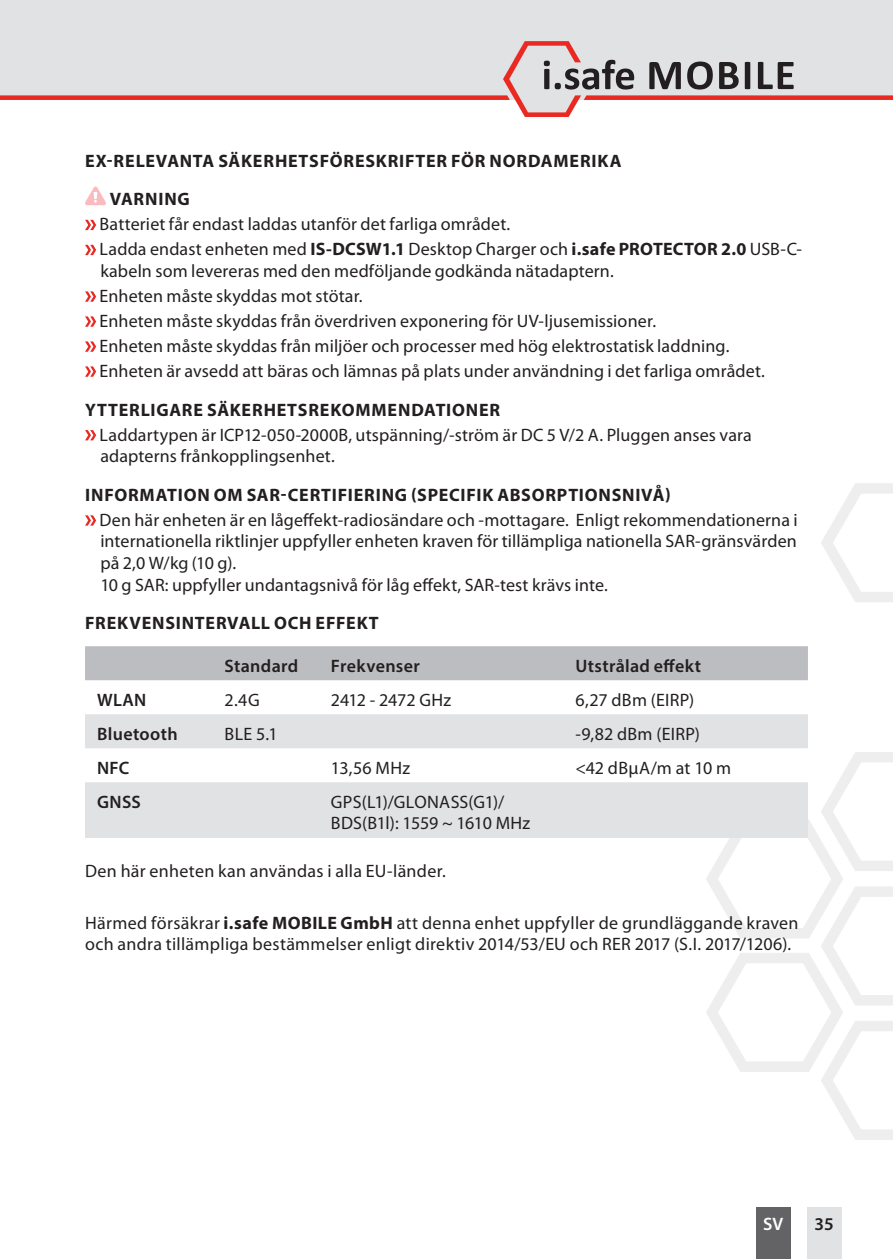
<style>
.page{position:relative;width:893px;height:1259px;background:#fff}
.page>*{position:absolute;margin:0;border:0;box-sizing:border-box;transform-origin:0 0}
.t1{font:18px/21.6px "Myriad Pro";letter-spacing:.01em;color:#231f20}
.t2{font:700 18px/38.7px "Myriad Pro";letter-spacing:.045em;color:#231f20}
.t3{font:600 18px "Myriad Pro";letter-spacing:.02em;color:#231f20}
.t4{font:18px "Myriad Pro";letter-spacing:-.01em;color:#231f20}
.t5{font:600 18px "Myriad Pro";color:#fff}
.s1{font-weight:700}
</style>
<div class="page">
<svg style="left:821px;top:483px;width:72px;height:119px"></svg>
<svg style="left:706px;top:752px;width:187px;height:388px"></svg>
<div style="left:756px;top:1208px;width:34px;height:51px;background:#636366"></div>
<div style="left:807px;top:1208px;width:34px;height:51px;background:#e1e2e4"></div>
<div style="left:0;top:0;width:893px;height:41px;background:#e1e2e4"></div>
<svg style="left:0;top:41px;width:893px;height:76px"></svg>
<svg style="left:85px;top:186px;width:21px;height:19px"></svg>
<svg style="left:85px;top:220px;width:11px;height:10px"></svg>
<svg style="left:85px;top:245px;width:11px;height:10px"></svg>
<svg style="left:85px;top:291px;width:11px;height:11px"></svg>
<svg style="left:85px;top:316px;width:11px;height:11px"></svg>
<svg style="left:85px;top:341px;width:11px;height:11px"></svg>
<svg style="left:85px;top:366px;width:11px;height:11px"></svg>
<svg style="left:85px;top:430px;width:11px;height:10px"></svg>
<svg style="left:85px;top:515px;width:11px;height:10px"></svg>
<div style="left:85px;top:646px;width:723px;height:34px;background:#bcbdc0"></div>
<svg style="left:85px;top:714px;width:723px;height:124px;fill:#e1e2e4"></svg>
<p class="t2" style="left:110px;top:141px;width:513px;text-indent:-25px">EX-RELEVANTA SÄKERHETSFÖRESKRIFTER FÖR NORDAMERIKA<br>VARNING</p>
<p class="t1" style="left:100px;top:211px;width:704px;line-height:24.9px">Batteriet får endast laddas utanför det farliga området.<br>Ladda endast enheten med <span class="s1">IS-DCSW1.1</span> Desktop Charger och <span class="s1">i.safe PROTECTOR 2.0</span> USB-C-</p>
<p class="t1" style="left:100px;top:258px;width:667px;line-height:24.9px">kabeln som levereras med den medföljande godkända nätadaptern.<br>Enheten måste skyddas mot stötar.<br>Enheten måste skyddas från överdriven exponering för UV-ljusemissioner.<br>Enheten måste skyddas från miljöer och processer med hög elektrostatisk laddning.<br>Enheten är avsedd att bäras och lämnas på plats under användning i det farliga området.</p>
<p class="t2" style="left:85px;top:389px;width:417px">YTTERLIGARE SÄKERHETSREKOMMENDATIONER</p>
<p class="t1" style="left:100px;top:423px;width:654px">Laddartypen är ICP12-050-2000B, utspänning/-ström är DC 5 V/2 A. Pluggen anses vara adapterns frånkopplingsenhet.</p>
<p class="t2" style="left:85px;top:475px;width:587px">INFORMATION OM SAR-CERTIFIERING (SPECIFIK ABSORPTIONSNIVÅ)</p>
<p class="t1" style="left:100px;top:508px;width:699px">Den här enheten är en lågeffekt-radiosändare och -mottagare. Enligt rekommendationerna i internationella riktlinjer uppfyller enheten kraven för tillämpliga nationella SAR-gränsvärden på 2,0 W/kg (10 g).<br>10 g SAR: uppfyller undantagsnivå för låg effekt, SAR-test krävs inte.</p>
<p class="t2" style="left:85px;top:603px;width:295px">FREKVENSINTERVALL OCH EFFEKT</p>
<p class="t3" style="left:225px;top:654px;width:75px">Standard</p>
<p class="t3" style="left:331px;top:654px;width:91px">Frekvenser</p>
<p class="t3" style="left:575px;top:654px;width:127px">Utstrålad effekt</p>
<p class="t3" style="left:97px;top:688px;width:51px">WLAN</p>
<p class="t1" style="left:225px;top:688px;width:37px">2.4G</p>
<p class="t4" style="left:331px;top:688px;width:122px">2412 - 2472 GHz</p>
<p class="t1" style="left:575px;top:688px;width:120px">6,27 dBm (EIRP)</p>
<p class="t3" style="left:97px;top:722px;width:82px">Bluetooth</p>
<p class="t1" style="left:225px;top:722px;width:55px">BLE 5.1</p>
<p class="t1" style="left:575px;top:722px;width:126px">-9,82 dBm (EIRP)</p>
<p class="t3" style="left:97px;top:756px;width:34px">NFC</p>
<p class="t1" style="left:331px;top:756px;width:81px">13,56 MHz</p>
<p class="t1" style="left:575px;top:756px;width:157px">&lt;42 dBμA/m at 10 m</p>
<p class="t3" style="left:97px;top:790px;width:45px">GNSS</p>
<p class="t1" style="left:331px;top:790px;width:201px">GPS(L1)/GLONASS(G1)/<br>BDS(B1l): 1559 ~ 1610 MHz</p>
<p class="t1" style="left:85px;top:859px;width:362px">Den här enheten kan användas i alla EU-länder.</p>
<p class="t1" style="left:85px;top:911px;width:715px">Härmed försäkrar <span class="s1">i.safe MOBILE GmbH</span> att denna enhet uppfyller de grundläggande kraven och andra tillämpliga bestämmelser enligt direktiv 2014/53/EU och RER 2017 (S.I. 2017/1206).</p>
<p class="t5" style="left:763px;top:1212px;width:22px">SV</p>
<p class="t3" style="left:815px;top:1212px;width:21px">35</p>
</div>
